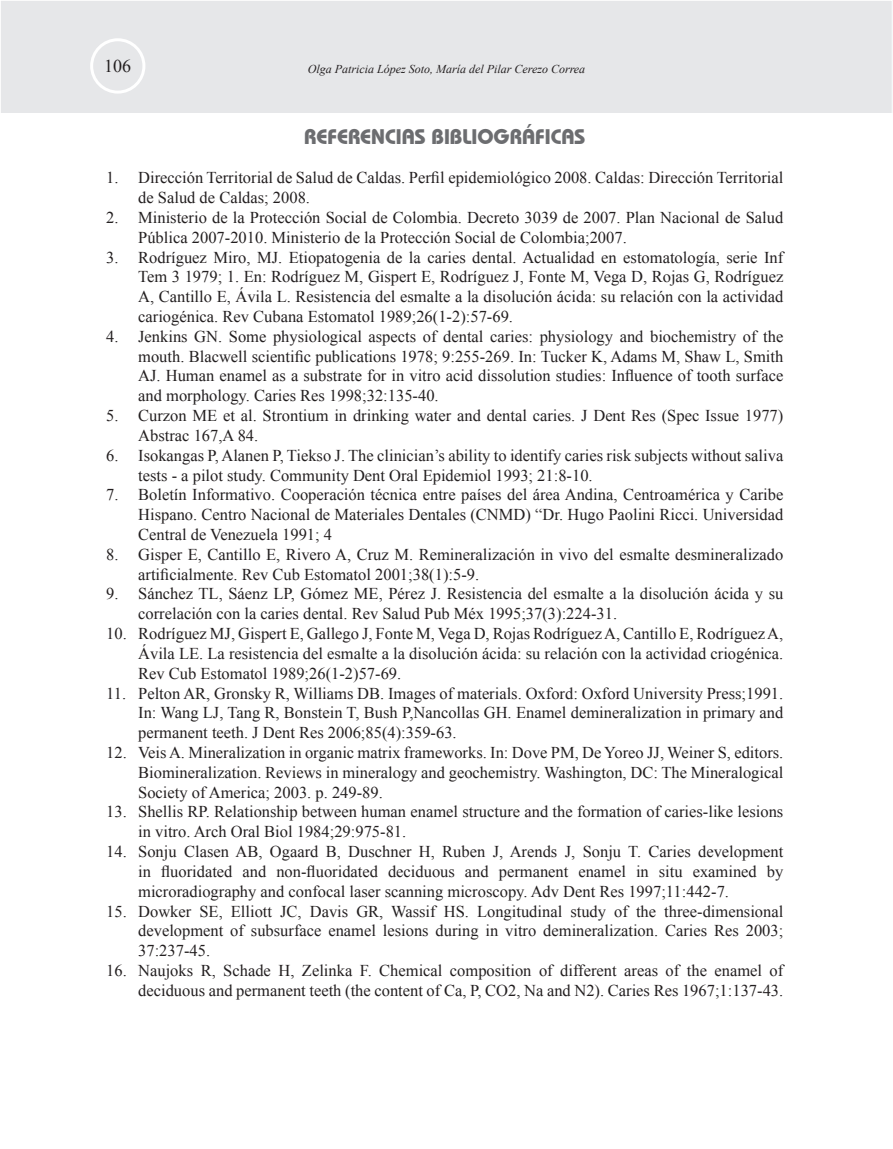
<style>
.page{position:relative;width:893px;height:1149px;background:#fff}
.page>*{position:absolute;margin:0;border:0;box-sizing:border-box;transform-origin:0 0}
.t1{font:700 21px "Bauhaus IT Cby BT";color:#6c6d70}
.t2{font:18px "Times New Roman";color:#231f20}
.t3{font:16.5px/19.8px "Times New Roman";color:#231f20;text-align:justify}
.t4{font:italic 12px "Times New Roman";color:#231f20}
</style>
<div class="page">
<div style="left:0;top:0;width:893px;height:113px;background:#e6e7e9"></div>
<div style="left:90px;top:38px;width:55px;height:56px;border:3px solid #fff;border-radius:50%"></div>
<p class="t2" style="left:104px;top:54px;width:28px">106</p>
<p class="t4" style="left:308px;top:61px;width:279px">Olga Patricia López Soto, María del Pilar Cerezo Correa</p>
<p class="t1" style="left:304px;top:123px;width:283px">REFERENCIAS BIBLIOGRÁFICAS</p>
<p class="t3" style="left:138px;top:167px;width:647px;text-indent:-32px">1. Dirección Territorial de Salud de Caldas. Perfil epidemiológico 2008. Caldas: Dirección Territorial de Salud de Caldas; 2008.</p>
<p class="t3" style="left:138px;top:207px;width:647px;text-indent:-32px">2. Ministerio de la Protección Social de Colombia. Decreto 3039 de 2007. Plan Nacional de Salud<br>Pública 2007-2010. Ministerio de la Protección Social de Colombia;2007.</p>
<p class="t3" style="left:138px;top:247px;width:647px;text-indent:-32px">3. Rodríguez Miro, MJ. Etiopatogenia de la caries dental. Actualidad en estomatología, serie Inf Tem 3 1979; 1. En: Rodríguez M, Gispert E, Rodríguez J, Fonte M, Vega D, Rojas G, Rodríguez A, Cantillo E, Ávila L. Resistencia del esmalte a la disolución ácida: su relación con la actividad cariogénica. Rev Cubana Estomatol 1989;26(1-2):57-69.</p>
<p class="t3" style="left:138px;top:326px;width:647px;text-indent:-32px">4. Jenkins GN. Some physiological aspects of dental caries: physiology and biochemistry of the mouth. Blacwell scientific publications 1978; 9:255-269. In: Tucker K, Adams M, Shaw L, Smith AJ. Human enamel as a substrate for in vitro acid dissolution studies: Influence of tooth surface and morphology. Caries Res 1998;32:135-40.</p>
<p class="t3" style="left:138px;top:405px;width:647px;text-indent:-32px">5. Curzon ME et al. Strontium in drinking water and dental caries. J Dent Res (Spec Issue 1977)<br>Abstrac 167,A 84.</p>
<p class="t3" style="left:138px;top:445px;width:647px;text-indent:-32px">6. Isokangas P, Alanen P, Tiekso J. The clinician’s ability to identify caries risk subjects without saliva tests - a pilot study. Community Dent Oral Epidemiol 1993; 21:8-10.</p>
<p class="t3" style="left:138px;top:484px;width:647px;text-indent:-32px">7. Boletín Informativo. Cooperación técnica entre países del área Andina, Centroamérica y Caribe Hispano. Centro Nacional de Materiales Dentales (CNMD) “Dr. Hugo Paolini Ricci. Universidad Central de Venezuela 1991; 4</p>
<p class="t3" style="left:138px;top:544px;width:647px;text-indent:-32px">8. Gisper E, Cantillo E, Rivero A, Cruz M. Remineralización in vivo del esmalte desmineralizado artificialmente. Rev Cub Estomatol 2001;38(1):5-9.</p>
<p class="t3" style="left:138px;top:583px;width:647px;text-indent:-32px">9. Sánchez TL, Sáenz LP, Gómez ME, Pérez J. Resistencia del esmalte a la disolución ácida y su correlación con la caries dental. Rev Salud Pub Méx 1995;37(3):224-31.</p>
<p class="t3" style="left:138px;top:623px;width:647px;text-indent:-32px">10. Rodríguez MJ, Gispert E, Gallego J, Fonte M, Vega D, Rojas Rodríguez A, Cantillo E, Rodríguez A, Ávila LE. La resistencia del esmalte a la disolución ácida: su relación con la actividad criogénica.<br>Rev Cub Estomatol 1989;26(1-2)57-69.</p>
<p class="t3" style="left:138px;top:682px;width:647px;text-indent:-32px">11. Pelton AR, Gronsky R, Williams DB. Images of materials. Oxford: Oxford University Press;1991.<br>In: Wang LJ, Tang R, Bonstein T, Bush P,Nancollas GH. Enamel demineralization in primary and permanent teeth. J Dent Res 2006;85(4):359-63.</p>
<p class="t3" style="left:138px;top:742px;width:647px;text-indent:-32px">12. Veis A. Mineralization in organic matrix frameworks. In: Dove PM, De Yoreo JJ, Weiner S, editors.<br>Biomineralization. Reviews in mineralogy and geochemistry. Washington, DC: The Mineralogical Society of America; 2003. p. 249-89.</p>
<p class="t3" style="left:138px;top:801px;width:647px;text-indent:-32px">13. Shellis RP. Relationship between human enamel structure and the formation of caries-like lesions in vitro. Arch Oral Biol 1984;29:975-81.</p>
<p class="t3" style="left:138px;top:841px;width:647px;text-indent:-32px">14. Sonju Clasen AB, Ogaard B, Duschner H, Ruben J, Arends J, Sonju T. Caries development in fluoridated and non-fluoridated deciduous and permanent enamel in situ examined by microradiography and confocal laser scanning microscopy. Adv Dent Res 1997;11:442-7.</p>
<p class="t3" style="left:138px;top:900px;width:647px;text-indent:-32px">15. Dowker SE, Elliott JC, Davis GR, Wassif HS. Longitudinal study of the three-dimensional development of subsurface enamel lesions during in vitro demineralization. Caries Res 2003; 37:237-45.</p>
<p class="t3" style="left:106px;top:959px;width:679px;text-align:right">16. Naujoks R, Schade H, Zelinka F. Chemical composition of different areas of the enamel of deciduous and permanent teeth (the content of Ca, P, CO2, Na and N2). Caries Res 1967;1:137-43.</p>
</div>
